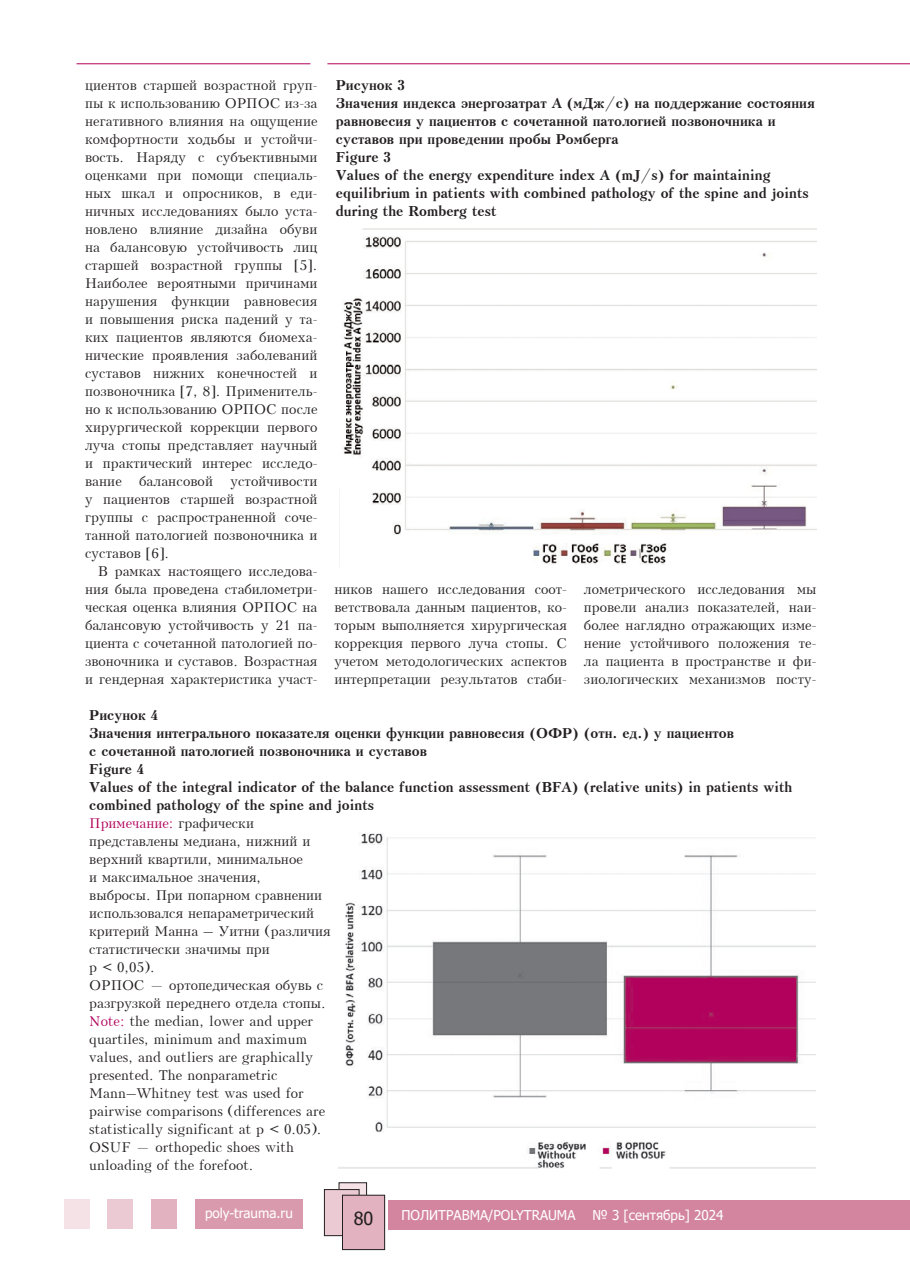
<style>
.page{position:relative;width:910px;height:1280px;background:#fff}
.page>*{position:absolute;margin:0;border:0;box-sizing:border-box;transform-origin:0 0}
.t1{font:18px "Tahoma";color:#231f20}
.t2{font:13.5px/18px "Kudrashov Plain";color:#231f20;text-align:justify}
.t3{font:700 13.5px/18px "Kudrashov";color:#231f20}
.t4{font:13.5px "Tahoma";color:#fff}
.s1{color:#b1015c}
</style>
<div class="page">
<div style="left:196px;top:1198px;width:107px;height:30px;background:#da9aae"></div>
<div style="left:151px;top:1198px;width:25px;height:30px;background:#e3b2c1"></div>
<div style="left:107px;top:1198px;width:26px;height:30px;background:#eccad4"></div>
<div style="left:64px;top:1198px;width:25px;height:30px;background:#f5e2e7"></div>
<div style="left:389px;top:1199px;width:521px;height:30px;background:#d3859f"></div>
<div style="left:339px;top:1183px;width:28px;height:36px;background:#f5e2e7"></div>
<div style="left:339px;top:1182px;width:28px;height:37px;border:1px solid #231f20"></div>
<div style="left:324px;top:1189px;width:35px;height:47px;background:#eccad4"></div>
<div style="left:324px;top:1189px;width:35px;height:47px;border:1px solid #231f20"></div>
<div style="left:342px;top:1195px;width:43px;height:54px;background:#e3b2c1"></div>
<div style="left:342px;top:1195px;width:43px;height:55px;border:1px solid #231f20"></div>
<hr style="left:327px;top:63px;width:583px;height:1px;background:#b1015c">
<hr style="left:77px;top:63px;width:233px;height:1px;background:#b1015c">
<img style="left:343px;top:228px;width:473px;height:337px">
<img style="left:338px;top:833px;width:477px;height:335px">
<p class="t2" style="left:85px;top:76px;width:234px">циентов старшей возрастной груп&shy;пы к использованию ОРПОС из-за негативного влияния на ощущение комфортности ходьбы и устойчи&shy;вость. Наряду с субъективными оценками при помощи специаль&shy;ных шкал и опросников, в еди&shy;ничных исследованиях было уста&shy;новлено влияние дизайна обуви на балансовую устойчивость лиц старшей возрастной группы [5].<br>Наиболее вероятными причинами нарушения функции равновесия и повышения риска падений у та&shy;ких пациентов являются биомеха&shy;нические проявления заболеваний суставов нижних конечностей и позвоночника [7, 8]. Применитель&shy;но к использованию ОРПОС после хирургической коррекции первого луча стопы представляет научный и практический интерес исследо&shy;вание</p>
<p class="t2" style="left:139px;top:472px;width:75px">балансовой</p>
<p class="t2" style="left:85px;top:472px;width:234px;text-indent:145px">устойчивости у пациентов старшей возрастной группы с распространенной соче&shy;танной патологией позвоночника и суставов [6].</p>
<p class="t2" style="left:85px;top:562px;width:234px;text-indent:13px">В рамках настоящего исследова&shy;ния была проведена стабилометри&shy;ческая оценка влияния ОРПОС на балансовую устойчивость у 21 па&shy;циента с сочетанной патологией по&shy;звоночника и суставов. Возрастная и гендерная характеристика участ-</p>
<p class="t3" style="left:336px;top:76px;width:480px">Рисунок 3<br>Значения индекса энергозатрат А (мДж/с) на поддержание состояния равновесия у пациентов с сочетанной патологией позвоночника и суставов при проведении пробы Ромберга<br>Figure 3<br>Values of the energy expenditure index A (mJ/s) for maintaining equilibrium in patients with combined pathology of the spine and joints during the Romberg test</p>
<p class="t2" style="left:334px;top:580px;width:234px">ников нашего исследования соот&shy;ветствовала данным пациентов, ко&shy;торым выполняется хирургическая коррекция первого луча стопы. С учетом методологических аспектов интерпретации результатов стаби-</p>
<p class="t2" style="left:584px;top:580px;width:234px">лометрического исследования мы провели анализ показателей, наи&shy;более наглядно отражающих изме&shy;нение устойчивого положения те&shy;ла пациента в пространстве и фи&shy;зиологических механизмов посту-</p>
<p class="t3" style="left:89px;top:706px;width:705px">Рисунок 4<br>Значения интегрального показателя оценки функции равновесия (ОФР) (отн. ед.) у пациентов<br>с сочетанной патологией позвоночника и суставов<br>Figure 4<br>Values of the integral indicator of the balance function assessment (BFA) (relative units) in patients with combined pathology of the spine and joints</p>
<p class="t2" style="left:89px;top:814px;width:243px;text-align:left"><span class="s1">Примечание:</span> графически представлены медиана, нижний и верхний квартили, минимальное<br>и максимальное значения,<br>выбросы. При попарном сравнении использовался непараметрический критерий Манна – Уитни (различия статистически значимы при<br>р &lt; 0,05).<br>ОРПОС — ортопедическая обувь с разгрузкой переднего отдела стопы.<br><span class="s1">Note:</span> the median, lower and upper quartiles, minimum and maximum values, and outliers are graphically presented. The nonparametric<br>Mann–Whitney test was used for pairwise comparisons (differences are statistically significant at p &lt; 0.05).<br>OSUF — orthopedic shoes with unloading of the forefoot.</p>
<p class="t4" style="left:205px;top:1204px;width:89px">poly-trauma.ru</p>
<h1 class="t1" style="left:354px;top:1206px;width:21px">80</h1>
<p class="t4" style="left:401px;top:1206px;width:176px">ПОЛИТРАВМА/POLYTRAUMA</p>
<p class="t4" style="left:592px;top:1206px;width:133px">№ 3 [сентябрь] 2024</p>
</div>
